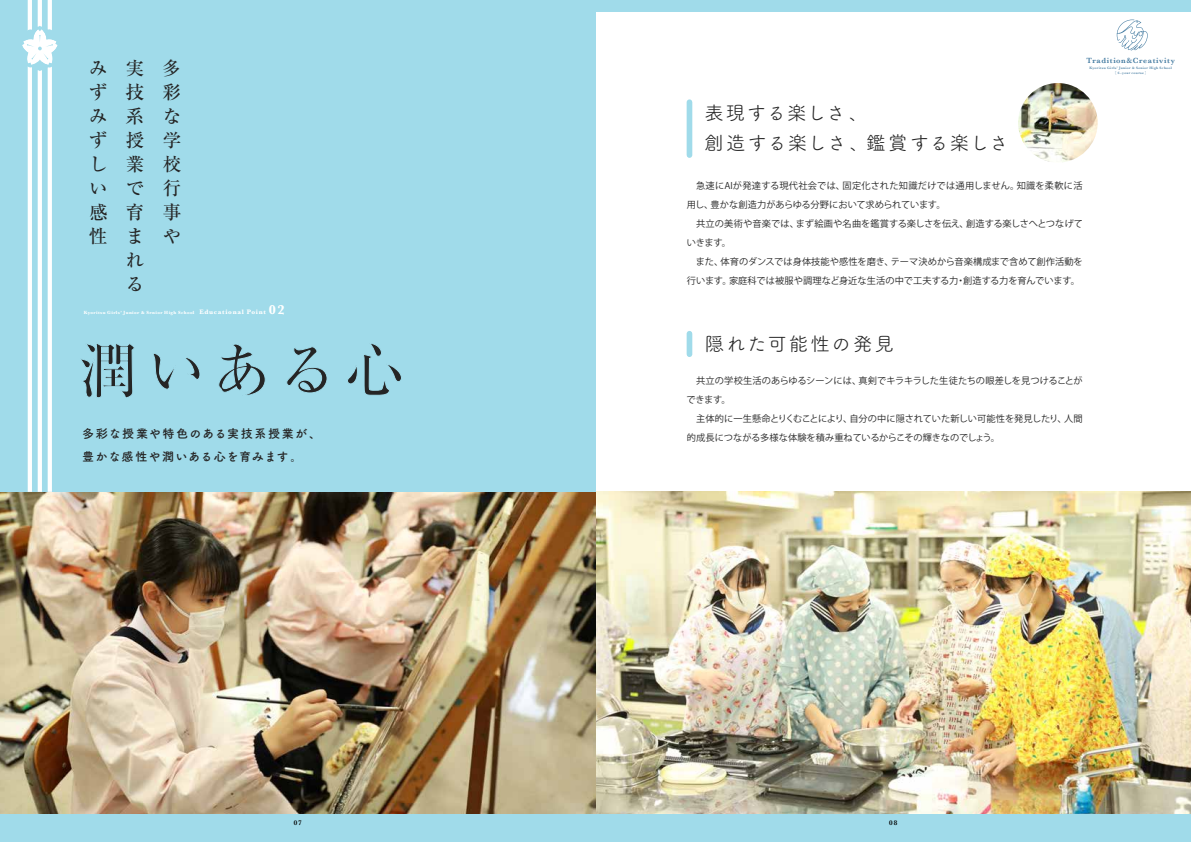
<style>
.page{position:relative;width:1191px;height:842px;background:#fff}
.page>*{position:absolute;margin:0;border:0;box-sizing:border-box;transform-origin:0 0}
.t1{font:500 59.5px "Ryumin";letter-spacing:.115em;color:#252525}
.t2{font:19.5px/30.6px "Tsuku A Rd Gothic";letter-spacing:.035em;color:#252525}
.t3{font:19.5px "Tsuku A Rd Gothic";letter-spacing:.095em;color:#252525}
.t4{font:500 18.4px/24px "Ryumin";color:#252525;text-align:justify}
.t5{font:700 12px/22.7px "Tsuku A Rd Gothic";letter-spacing:.085em;color:#252525}
.t6{font:9.2px/19.1px "Koz Go Pr 6 N";letter-spacing:.005em;color:#252525}
.t7{font:600 7.8px "Baskerville";letter-spacing:.085em;color:#447ba1}
.t8{font:600 7.1px "Baskerville";color:#000}
.t9{font:700 4.7px "Baskerville";letter-spacing:.075em;color:#fff}
.t10{font:600 3.5px/5px "Baskerville";letter-spacing:.085em;color:#447ba1;text-align:center}
.s1{font-size:6.7px}
.s2{font-size:13.3px}
.s3{font-family:"Tsuku A Rd Gothic";font-weight:700}
</style>
<div class="page">
<img style="left:0;top:492px;width:1191px;height:323px">
<div style="left:0;top:0;width:1191px;height:12px;background:#a0dbea"></div>
<div style="left:0;top:815px;width:1191px;height:27px;background:#a0dbea"></div>
<div style="left:0;top:0;width:595px;height:492px;background:#a0dbea"></div>
<hr style="left:28px;top:0;width:4px;height:492px;background:#fff">
<hr style="left:38px;top:0;width:4px;height:492px;background:#fff">
<hr style="left:48px;top:0;width:4px;height:492px;background:#fff">
<img style="left:1018px;top:83px;width:79px;height:80px;border-radius:40px">
<svg style="left:1116px;top:20px;width:31px;height:30px"></svg>
<div style="left:686px;top:102px;width:6px;height:53px;background:#a0dbea"></div>
<div style="left:686px;top:334px;width:6px;height:20px;background:#a0dbea"></div>
<svg style="left:22px;top:26px;width:36px;height:45px"></svg>
<h3 class="t4" style="left:89px;top:56px;width:19px">みずみずしい感性</h3>
<h3 class="t4" style="left:126px;top:56px;width:20px;text-align:left">実技系授業で育まれる</h3>
<h3 class="t4" style="left:163px;top:56px;width:20px">多彩な学校行事や</h3>
<p class="t9" style="left:84px;top:309px;width:202px">Kyoritsu Girls’ Junior &amp; Senior High School <span class="s1">Educational Point</span> <span class="s2">02</span></p>
<h1 class="t1" style="left:79px;top:334px;width:327px">潤いある心</h1>
<h3 class="t5" style="left:82px;top:421px;width:240px">多彩な授業や特色のある実技系授業が、豊かな感性や潤いある心を育みます。</h3>
<h2 class="t2" style="left:704px;top:96px;width:306px">表現する楽しさ、<br>創造する楽しさ、鑑賞する楽しさ</h2>
<p class="t7" style="left:1086px;top:55px;width:90px">Tradition&amp;Creativity</p>
<p class="t10" style="left:1089px;top:65px;width:84px">Kyoritsu Girls’ Junior &amp; Senior High School<span class="s3">［</span> 6 -year course <span class="s3">］</span></p>
<p class="t6" style="left:687px;top:176px;width:398px">　急速にAIが発達する現代社会では、固定化された知識だけでは通用しません。知識を柔軟に活用し、豊かな創造力があらゆる分野において求められています。<br>　共立の美術や音楽では、まず絵画や名曲を鑑賞する楽しさを伝え、創造する楽しさへとつなげていきます。<br>　また、体育のダンスでは身体技能や感性を磨き、テーマ決めから音楽構成まで含めて創作活動を行います。家庭科では被服や調理など身近な生活の中で工夫する力・創造する力を育んでいます。</p>
<h2 class="t3" style="left:704px;top:329px;width:191px">隠れた可能性の発見</h2>
<p class="t6" style="left:686px;top:371px;width:398px">　共立の学校生活のあらゆるシーンには、真剣でキラキラした生徒たちの眼差しを見つけることができます。<br>　主体的に一生懸命とりくむことにより、自分の中に隠されていた新しい可能性を発見したり、人間的成長につながる多様な体験を積み重ねているからこその輝きなのでしょう。</p>
<p class="t8" style="left:294px;top:817px;width:9px">07</p>
<p class="t8" style="left:889px;top:817px;width:9px">08</p>
</div>
